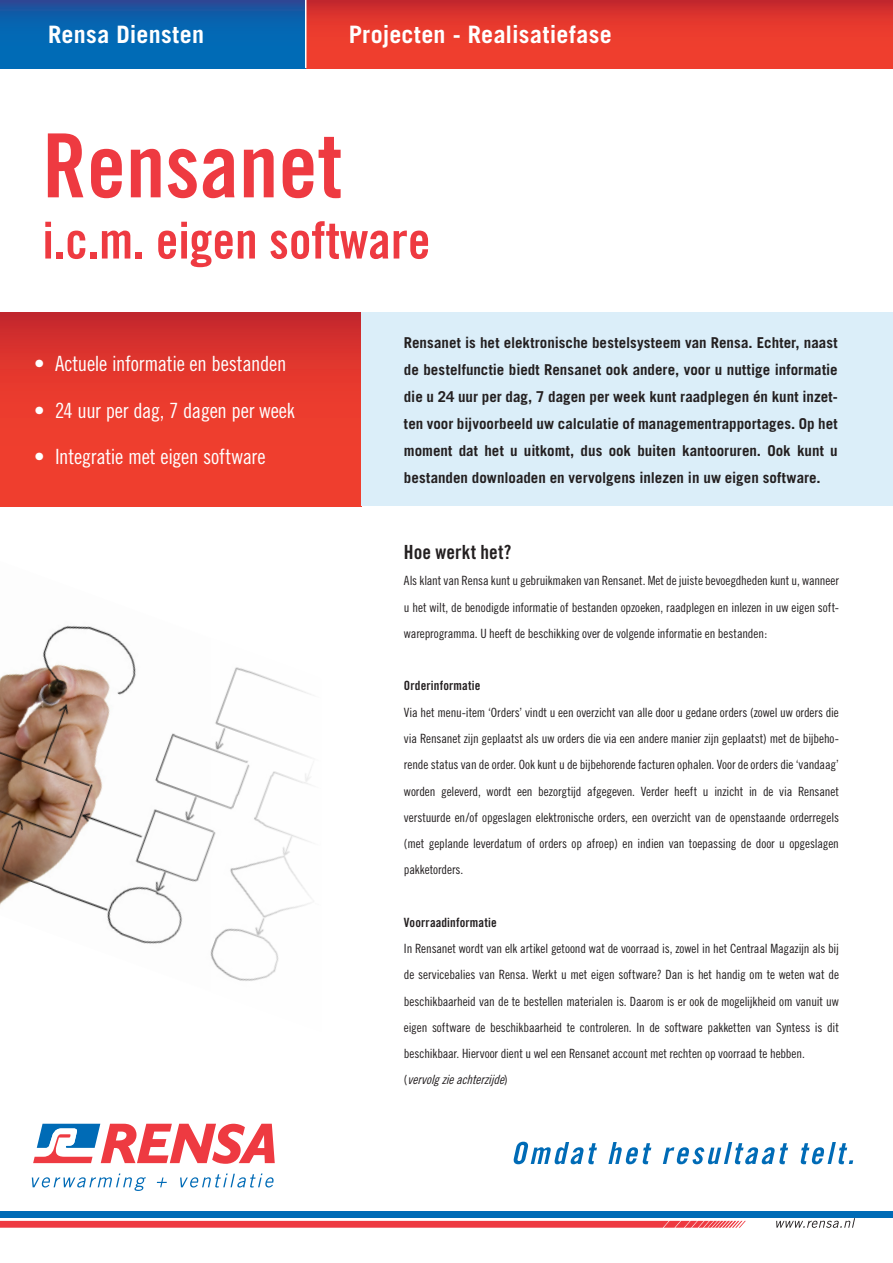
<style>
.page{position:relative;width:893px;height:1263px;background:#fff}
.page>*{position:absolute;margin:0;border:0;box-sizing:border-box;transform-origin:0 0}
.t1{font:88.5px "Trade Gothic Bold Cond Twenty";color:#ee3a41}
.t2{font:51px "Trade Gothic Bold Cond Twenty";color:#ee3a41}
.platte_tekst{font:700 24px "Trade Gothic";letter-spacing:.01em;color:#fff}
.t3{font:21px "Trade Gothic Cond Eighteen";letter-spacing:-.015em;color:#fff}
.plat_10_16{font:19.5px "Trade Gothic Bold Cond Twenty";letter-spacing:.005em;color:#231f20}
.plat_10_16-2{font:700 15px/27px "Trade Gothic";color:#231f20;text-align:justify}
.plat_10_16-3{font:12.75px/26.2px "Trade Gothic Cond Eighteen";letter-spacing:-.01em;color:#231f20;text-align:justify}
.plat_10_16-4{font:12.75px "Trade Gothic Bold Cond Twenty";letter-spacing:.01em;color:#231f20}
.plat_10_16-5{font:italic 12.75px "Trade Gothic Cond Eighteen";color:#231f20}
.s1{font-style:normal}
</style>
<div class="page">
<svg style="left:0;top:1221px;width:746px;height:7px;background:#ef474d"></svg>
<svg style="left:776px;top:1218px;width:79px;height:10px"></svg>
<div style="left:0;top:1211px;width:893px;height:6px;background:#006bb6"></div>
<svg style="left:32px;top:1173px;width:114px;height:18px"></svg>
<svg style="left:157px;top:1177px;width:10px;height:10px"></svg>
<svg style="left:180px;top:1173px;width:94px;height:14px"></svg>
<svg style="left:33px;top:1124px;width:242px;height:40px"></svg>
<svg style="left:513px;top:1142px;width:84px;height:22px"></svg>
<svg style="left:608px;top:1142px;width:43px;height:22px"></svg>
<svg style="left:663px;top:1142px;width:125px;height:22px"></svg>
<svg style="left:800px;top:1142px;width:53px;height:22px"></svg>
<img style="left:0;top:625px;width:312px;height:356px">
<svg style="left:0;top:313px;width:361px;height:193px;background:#e5382d"></svg>
<svg style="left:0;top:0;width:305px;height:68px;background:#0863ae"></svg>
<svg style="left:306px;top:0;width:587px;height:68px;background:#e4382d"></svg>
<div style="left:361px;top:313px;width:532px;height:193px;background:#dbeef9"></div>
<p class="platte_tekst" style="left:48px;top:20px;width:157px">Rensa Diensten</p>
<p class="platte_tekst" style="left:349px;top:20px;width:265px">Projecten - Realisatiefase</p>
<p class="t1" style="left:43px;top:112px;width:301px">Rensanet</p>
<p class="t2" style="left:43px;top:209px;width:389px">i.c.m. eigen software</p>
<p class="t3" style="left:34px;top:351px;width:254px">• Actuele informatie en bestanden</p>
<p class="t3" style="left:34px;top:398px;width:262px">• 24 uur per dag, 7 dagen per week</p>
<p class="t3" style="left:34px;top:444px;width:233px">• Integratie met eigen software</p>
<p class="plat_10_16-2" style="left:404px;top:329px;width:435px">Rensanet is het elektronische bestelsysteem van Rensa. Echter, naast de bestelfunctie biedt Rensanet ook andere, voor u nuttige informatie die u 24 uur per dag, 7 dagen per week kunt raadplegen én kunt inzet&shy;ten voor bijvoorbeeld uw calculatie of managementrapportages. Op het moment dat het u uitkomt, dus ook buiten kantooruren. Ook kunt u bestanden downloaden en vervolgens inlezen in uw eigen software.</p>
<p class="plat_10_16" style="left:404px;top:540px;width:109px">Hoe werkt het?</p>
<p class="plat_10_16-3" style="left:404px;top:568px;width:436px">Als klant van Rensa kunt u gebruikmaken van Rensanet. Met de juiste bevoegdheden kunt u, wanneer u het wilt, de benodigde informatie of bestanden opzoeken, raadplegen en inlezen in uw eigen soft&shy;wareprogramma. U heeft de beschikking over de volgende informatie en bestanden:</p>
<p class="plat_10_16-4" style="left:404px;top:678px;width:78px">Orderinformatie</p>
<p class="plat_10_16-3" style="left:404px;top:699px;width:437px">Via het menu-item ‘Orders’ vindt u een overzicht van alle door u gedane orders (zowel uw orders die via Rensanet zijn geplaatst als uw orders die via een andere manier zijn geplaatst) met de bijbeho&shy;rende status van de order. Ook kunt u de bijbehorende facturen ophalen. Voor de orders die ‘vandaag’ worden geleverd, wordt een bezorgtijd afgegeven. Verder heeft u inzicht in de via Rensanet verstuurde en/of opgeslagen elektronische orders, een overzicht van de openstaande orderregels (met geplande leverdatum of orders op afroep) en indien van toepassing de door u opgeslagen pakketorders.</p>
<p class="plat_10_16-4" style="left:404px;top:914px;width:94px">Voorraadinformatie</p>
<p class="plat_10_16-3" style="left:404px;top:935px;width:437px">In Rensanet wordt van elk artikel getoond wat de voorraad is, zowel in het Centraal Magazijn als bij de servicebalies van Rensa. Werkt u met eigen software? Dan is het handig om te weten wat de beschikbaarheid van de te bestellen materialen is. Daarom is er ook de mogelijkheid om vanuit uw eigen software de beschikbaarheid te controleren. In de software pakketten van Syntess is dit beschikbaar. Hiervoor dient u wel een Rensanet account met rechten op voorraad te hebben.</p>
<p class="plat_10_16-5" style="left:404px;top:1072px;width:105px"><span class="s1">(</span> vervolgzieachterzijde<span class="s1">)</span></p>
</div>
